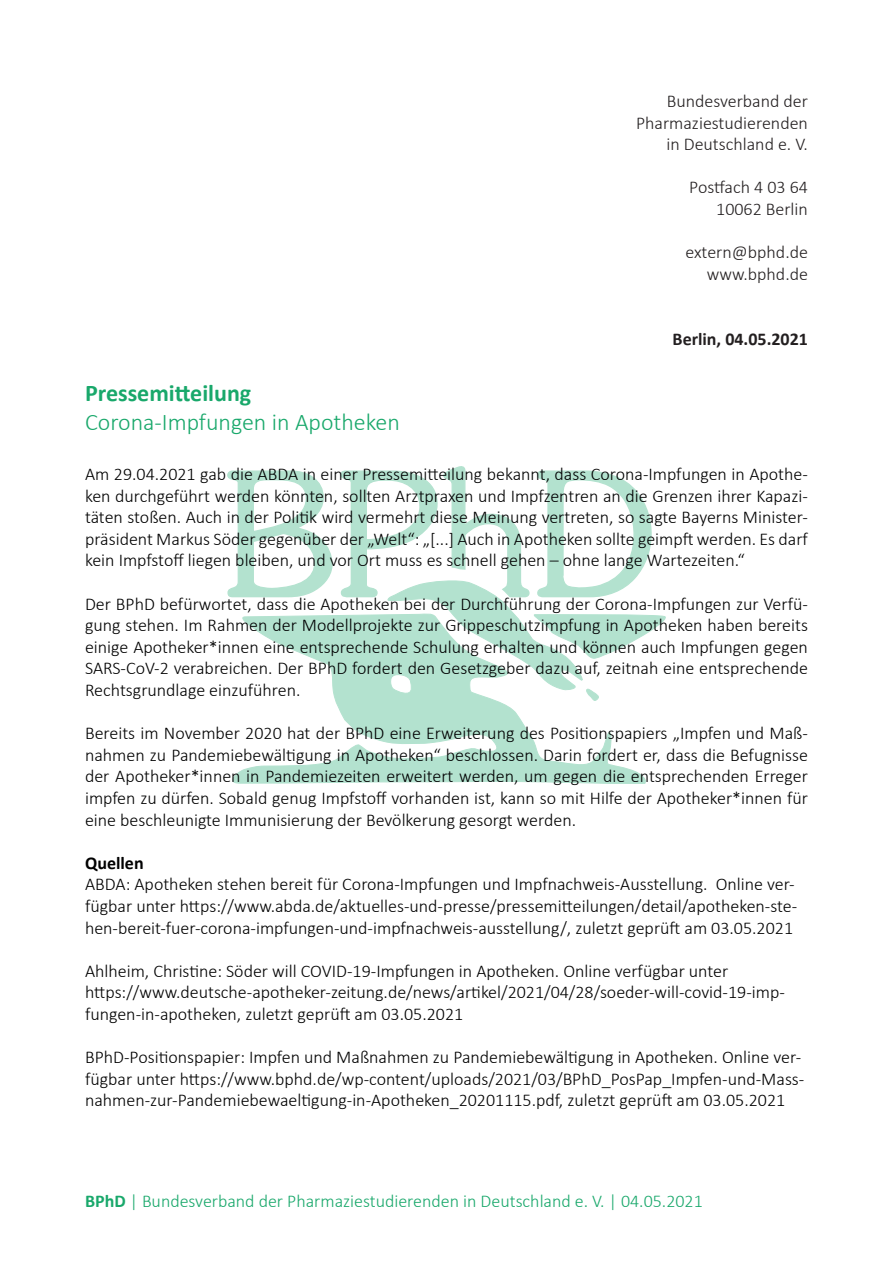
<style>
.page{position:relative;width:893px;height:1263px;background:#fff}
.page>*{position:absolute;margin:0;border:0;box-sizing:border-box;transform-origin:0 0}
.t1{font:300 24px "Calibri";color:#19a86b}
.t2{font:700 24px "Calibri";color:#19a86b}
.t3{font:300 18px/21.6px "Calibri";color:#000001;text-align:justify}
.t4{font:300 18px/21.6px "Calibri";color:#231f20;text-align:right}
.t5{font:300 18px "Calibri";color:#19a86b}
.t6{font:700 18px "Calibri";color:#231f20}
.t7{font:700 18px "Calibri";color:#000001}
.s1{font-weight:700}
</style>
<div class="page">
<svg style="left:232px;top:614px;width:414px;height:170px"></svg>
<svg style="left:227px;top:466px;width:425px;height:132px"></svg>
<svg style="left:387px;top:579px;width:279px;height:122px"></svg>
<p class="t4" style="left:636px;top:90px;width:173px">Bundesverband der<br>Pharmaziestudierenden in Deutschland e. V.</p>
<p class="t4" style="left:689px;top:176px;width:120px">Postfach 4 03 64<br>10062 Berlin</p>
<p class="t4" style="left:685px;top:241px;width:124px">extern@bphd.de www.bphd.de</p>
<p class="t6" style="left:673px;top:326px;width:137px">Berlin, 04.05.2021</p>
<h1 class="t2" style="left:85px;top:376px;width:168px">Pressemitteilung</h1>
<h1 class="t1" style="left:85px;top:407px;width:316px">Corona-Impfungen in Apotheken</h1>
<p class="t3" style="left:85px;top:463px;width:724px">Am 29.04.2021 gab die ABDA in einer Pressemitteilung bekannt, dass Corona-Impfungen in Apothe&shy;ken durchgeführt werden könnten, sollten Arztpraxen und Impfzentren an die Grenzen ihrer Kapazi&shy;täten stoßen. Auch in der Politik wird vermehrt diese Meinung vertreten, so sagte Bayerns Minister&shy;präsident Markus Söder gegenüber der „Welt“: „[...] Auch in Apotheken sollte geimpft werden. Es darf kein Impfstoff liegen bleiben, und vor Ort muss es schnell gehen – ohne lange Wartezeiten.“</p>
<p class="t3" style="left:85px;top:593px;width:724px">Der BPhD befürwortet, dass die Apotheken bei der Durchführung der Corona-Impfungen zur Verfü&shy;gung stehen. Im Rahmen der Modellprojekte zur Grippeschutzimpfung in Apotheken haben bereits einige Apotheker*innen eine entsprechende Schulung erhalten und können auch Impfungen gegen SARS-CoV-2 verabreichen. Der BPhD fordert den Gesetzgeber dazu auf, zeitnah eine entsprechende Rechtsgrundlage einzuführen.</p>
<p class="t3" style="left:85px;top:722px;width:724px">Bereits im November 2020 hat der BPhD eine Erweiterung des Positionspapiers „Impfen und Maß&shy;nahmen zu Pandemiebewältigung in Apotheken“ beschlossen. Darin fordert er, dass die Befugnisse der Apotheker*innen in Pandemiezeiten erweitert werden, um gegen die entsprechenden Erreger impfen zu dürfen. Sobald genug Impfstoff vorhanden ist, kann so mit Hilfe der Apotheker*innen für eine beschleunigte Immunisierung der Bevölkerung gesorgt werden.</p>
<p class="t7" style="left:85px;top:850px;width:60px">Quellen</p>
<p class="t3" style="left:85px;top:873px;width:714px;text-align:left">ABDA: Apotheken stehen bereit für Corona-Impfungen und Impfnachweis-Ausstellung. Online ver&shy;fügbar unter https://www.abda.de/aktuelles-und-presse/pressemitteilungen/detail/apotheken-ste&shy;hen-bereit-fuer-corona-impfungen-und-impfnachweis-ausstellung/, zuletzt geprüft am 03.05.2021</p>
<p class="t3" style="left:85px;top:960px;width:701px;text-align:left">Ahlheim, Christine: Söder will COVID-19-Impfungen in Apotheken. Online verfügbar unter https://www.deutsche-apotheker-zeitung.de/news/artikel/2021/04/28/soeder-will-covid-19-imp&shy;fungen-in-apotheken, zuletzt geprüft am 03.05.2021</p>
<p class="t3" style="left:85px;top:1046px;width:721px;text-align:left">BPhD-Positionspapier: Impfen und Maßnahmen zu Pandemiebewältigung in Apotheken. Online ver&shy;fügbar unter https://www.bphd.de/wp-content/uploads/2021/03/BPhD_PosPap_Impfen-und-Mass&shy;nahmen-zur-Pandemiebewaeltigung-in-Apotheken_20201115.pdf, zuletzt geprüft am 03.05.2021</p>
<p class="t5" style="left:85px;top:1190px;width:619px"><span class="s1">BPhD</span> | Bundesverband der Pharmaziestudierenden in Deutschland e. V. | 04.05.2021</p>
</div>
